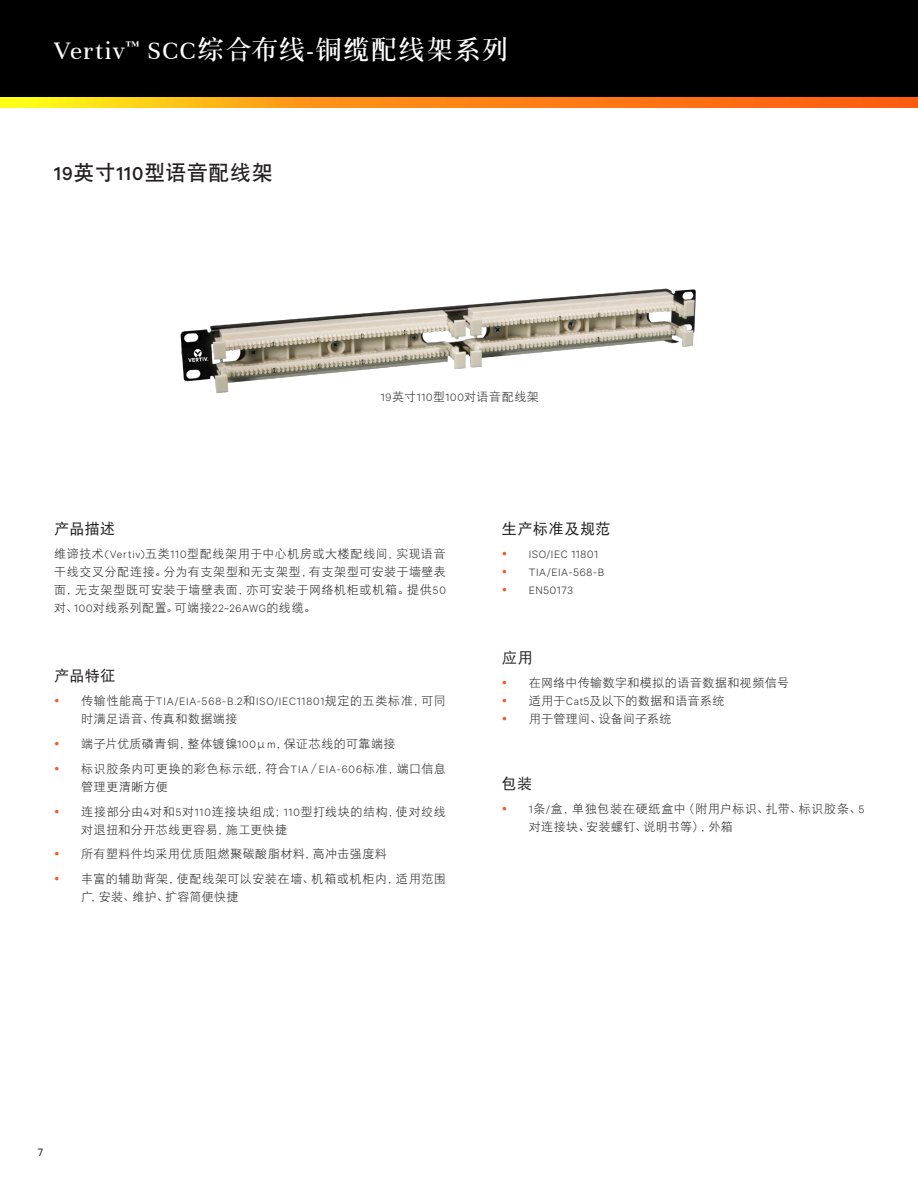
<style>
.page{position:relative;width:918px;height:1188px;background:#fff}
.page>*{position:absolute;margin:0;border:0;box-sizing:border-box;transform-origin:0 0}
.t1{font:27px "DF Song GB W7";letter-spacing:.025em;color:#fff}
.小标题{font:21px "DFP Hei W7";letter-spacing:.02em;color:#231f20}
.t2{font:15px "DF Hei GB W5";letter-spacing:.03em;color:#231f20}
.t3{font:12px/18px "DF Hei GB W3";letter-spacing:.04em;color:#231f20}
.t4{font:300 12px/18px "Calibre";letter-spacing:.055em;color:#231f20}
.t5{font:12px "Calibre";color:#231f20}
.s1{font-family:"Unna"}
.s2{font-family:"Calibre";font-weight:500}
.s3{font-family:"Calibre";font-weight:300}
</style>
<div class="page">
<div style="left:0;top:0;width:918px;height:98px;background:#000"></div>
<svg style="left:0;top:98px;width:918px;height:10px;background:#ff9314"></svg>
<img style="left:180px;top:288px;width:516px;height:106px">
<h1 class="t1" style="left:54px;top:34px;width:456px"><span class="s1">Vertiv</span><sup>™</sup> <span class="s1">SCC</span>综合布线<span class="s1">-</span>铜缆配线架系列</h1>
<p class="小标题" style="left:54px;top:162px;width:220px"><span class="s2">19</span>英寸<span class="s2">110</span>型语音配线架</p>
<p class="t3" style="left:381px;top:387px;width:159px"><span class="s3">19</span>英寸<span class="s3">110</span>型<span class="s3">100</span>对语音配线架</p>
<p class="t2" style="left:54px;top:520px;width:62px">产品描述</p>
<p class="t3" style="left:54px;top:545px;width:393px;text-align:justify">维谛技术<span class="s3">(Vertiv)</span>五类<span class="s3">110</span>型配线架用于中心机房或大楼配线间，实现语音干线交叉分配连接。分为有支架型和无支架型，有支架型可安装于墙壁表面，无支架型既可安装于墙壁表面，亦可安装于网络机柜或机箱。提供<span class="s3">50</span>对、<span class="s3">100</span>对线系列配置。可端接<span class="s3">22~26AWG</span>的线缆。</p>
<p class="t2" style="left:54px;top:667px;width:63px">产品特征</p>
<p class="t3" style="left:81px;top:692px;width:366px">传输性能高于<span class="s3">TIA/EIA-568-B.2</span>和<span class="s3">ISO/IEC11801</span>规定的五类标准，可同时满足语音、传真和数据端接</p>
<p class="t3" style="left:81px;top:735px;width:316px">端子片优质磷青铜，整体镀镍<span class="s3">100</span>μ<span class="s3">m</span>，保证芯线的可靠端接</p>
<p class="t3" style="left:81px;top:759px;width:366px">标识胶条内可更换的彩色标示纸，符合<span class="s3">TIA</span>／<span class="s3">EIA-606</span>标准，端口信息管理更清晰方便</p>
<p class="t3" style="left:81px;top:802px;width:366px">连接部分由<span class="s3">4</span>对和<span class="s3">5</span>对<span class="s3">110</span>连接块组成；<span class="s3">110</span>型打线块的结构，使对绞线对退扭和分开芯线更容易，施工更快捷</p>
<p class="t3" style="left:81px;top:845px;width:307px">所有塑料件均采用优质阻燃聚碳酸脂材料，高冲击强度料</p>
<p class="t3" style="left:81px;top:870px;width:366px">丰富的辅助背架，使配线架可以安装在墙、机箱或机柜内，适用范围广，安装、维护、扩容简便快捷</p>
<p class="t2" style="left:502px;top:520px;width:110px">生产标准及规范</p>
<p class="t4" style="left:529px;top:545px;width:77px">ISO/IEC 11801<br>TIA/EIA-568-B<br>EN50173</p>
<p class="t2" style="left:502px;top:649px;width:32px">应用</p>
<p class="t3" style="left:529px;top:674px;width:262px">在网络中传输数字和模拟的语音数据和视频信号适用于<span class="s3">Cat5</span>及以下的数据和语音系统<br>用于管理间、设备间子系统</p>
<p class="t2" style="left:502px;top:775px;width:32px">包装</p>
<p class="t3" style="left:529px;top:800px;width:337px"><span class="s3">1</span>条<span class="s3">/</span>盒，单独包装在硬纸盒中（附用户标识、扎带、标识胶条、<span class="s3">5</span>对连接块、安装螺钉、说明书等），外箱</p>
<p class="t5" style="left:38px;top:1145px;width:7px">7</p>
</div>
